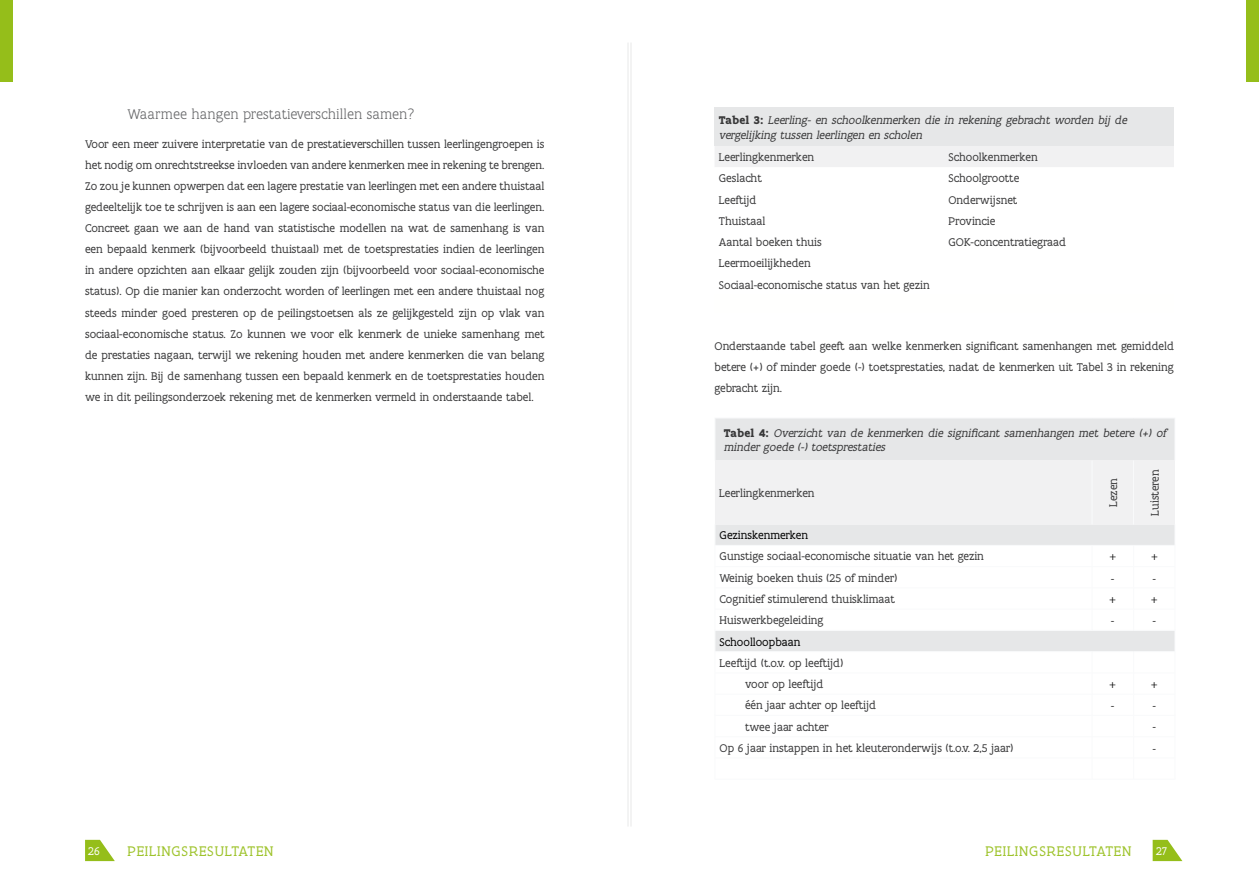
<style>
.page{position:relative;width:1259px;height:893px;background:#fff}
.page>*{position:absolute;margin:0;border:0;box-sizing:border-box;transform-origin:0 0}
.Titel_1_1_1__PRE-CON{font:300 15px "Flanders Art Serif";color:#666769}
.t1{font:15px "Flanders Art Serif";letter-spacing:.055em;color:#9ec32c}
.TXT{font:12px/21px "Flanders Art Serif";color:#383839;text-align:justify}
.Tabel_-_Inner{font:12px "Flanders Art Serif";color:#383839}
.TXT-2{font:italic 12px/15px "Flanders Art Serif";color:#383839}
.Tabel_-_Inner-2{font:12px "Flanders Art Serif";color:#000}
.Tabel{font:12px "Minion Pro";color:#000}
.t2{font:12px "Flanders Art Serif";color:#fff}
.Tabel-2{font:italic 12px "Minion Pro";color:#000}
.s1{font-weight:700;font-style:normal}
</style>
<div class="page">
<div style="left:1246px;top:0;width:13px;height:82px;background:#95be1a"></div>
<div style="left:0;top:0;width:13px;height:82px;background:#95be1a"></div>
<svg style="left:1152px;top:840px;width:30px;height:21px"></svg>
<svg style="left:85px;top:840px;width:30px;height:21px"></svg>
<div style="left:714px;top:108px;width:460px;height:38px;background:#e6e7e8"></div>
<div style="left:715px;top:146px;width:459px;height:21px;background:#f1f1f2"></div>
<div style="left:715px;top:419px;width:459px;height:41px;background:#e6e7e8"></div>
<hr style="left:714px;top:418px;width:378px;height:1px;background:#f9fafb">
<hr style="left:714px;top:418px;width:1px;height:42px;background:#f9fafb">
<hr style="left:1092px;top:418px;width:41px;height:1px;background:#f9fafb">
<hr style="left:1133px;top:418px;width:42px;height:1px;background:#f9fafb">
<hr style="left:1174px;top:418px;width:1px;height:42px;background:#f9fafb">
<svg style="left:715px;top:460px;width:460px;height:192px"></svg>
<hr style="left:714px;top:779px;width:378px;height:1px;background:#f9fafb">
<hr style="left:1092px;top:779px;width:41px;height:1px;background:#f9fafb">
<hr style="left:1133px;top:779px;width:42px;height:1px;background:#f9fafb">
<p class="Titel_1_1_1__PRE-CON" style="left:128px;top:105px;width:288px">Waarmee hangen prestatieverschillen samen?</p>
<p class="TXT" style="left:85px;top:134px;width:461px">Voor een meer zuivere interpretatie van de prestatieverschillen tussen leerlingengroepen is het nodig om onrechtstreekse invloeden van andere kenmerken mee in rekening te brengen.<br>Zo zou je kunnen opwerpen dat een lagere prestatie van leerlingen met een andere thuistaal gedeeltelijk toe te schrijven is aan een lagere sociaal-economische status van die leerlingen.<br>Concreet gaan we aan de hand van statistische modellen na wat de samenhang is van een bepaald kenmerk (bijvoorbeeld thuistaal) met de toetsprestaties indien de leerlingen in andere opzichten aan elkaar gelijk zouden zijn (bijvoorbeeld voor sociaal-economische status). Op die manier kan onderzocht worden of leerlingen met een andere thuistaal nog steeds minder goed presteren op de peilingstoetsen als ze gelijkgesteld zijn op vlak van sociaal-economische status. Zo kunnen we voor elk kenmerk de unieke samenhang met de prestaties nagaan, terwijl we rekening houden met andere kenmerken die van belang kunnen zijn. Bij de samenhang tussen een bepaald kenmerk en de toetsprestaties houden we in dit peilingsonderzoek rekening met de kenmerken vermeld in onderstaande tabel.</p>
<p class="TXT-2" style="left:719px;top:113px;width:412px"><span class="s1">T a b e l 3 :</span> Leerling- en schoolkenmerken die in rekening gebracht worden bij de vergelij king tussen leerlingen en scholen</p>
<p class="Tabel_-_Inner" style="left:719px;top:150px;width:97px">Leerlingkenmerken</p>
<p class="Tabel_-_Inner" style="left:948px;top:150px;width:91px">Schoolkenmerken</p>
<p class="Tabel_-_Inner" style="left:719px;top:171px;width:44px">Geslacht</p>
<p class="Tabel_-_Inner" style="left:948px;top:171px;width:72px">Schoolgrootte</p>
<p class="Tabel_-_Inner" style="left:719px;top:193px;width:39px">Leeftijd</p>
<p class="Tabel_-_Inner" style="left:948px;top:193px;width:70px">Onderwijsnet</p>
<p class="Tabel_-_Inner" style="left:719px;top:214px;width:48px">Thuistaal</p>
<p class="Tabel_-_Inner" style="left:948px;top:214px;width:48px">Provincie</p>
<p class="Tabel_-_Inner" style="left:719px;top:235px;width:104px">Aantal boeken thuis</p>
<p class="Tabel_-_Inner" style="left:948px;top:235px;width:119px">GOK-concentratiegraad</p>
<p class="Tabel_-_Inner" style="left:719px;top:256px;width:93px">Leermoeilijkheden</p>
<p class="Tabel_-_Inner" style="left:719px;top:278px;width:212px">Sociaal-economische status van het gezin</p>
<p class="TXT" style="left:714px;top:336px;width:461px">Onderstaande tabel geeft aan welke kenmerken significant samenhangen met gemiddeld betere (+) of minder goede (-) toetsprestaties, nadat de kenmerken uit Tabel 3 in rekening gebracht zijn.</p>
<p class="TXT-2" style="left:724px;top:427px;width:444px;line-height:13.5px"><span class="s1">T a b e l 4 :</span> Overzicht van de kenmerken die significant samenhangen met betere (+) of minder goede (-) toetsprestaties</p>
<p class="Tabel_-_Inner" style="left:719px;top:486px;width:97px">Leerlingkenmerken</p>
<p class="Tabel_-_Inner" style="left:1106px;top:507px;width:30px;rotate:-90deg">Lezen</p>
<p class="Tabel_-_Inner" style="left:1148px;top:516px;width:48px;rotate:-90deg">Luisteren</p>
<p class="Tabel_-_Inner-2" style="left:719px;top:528px;width:90px">Gezinskenmerken</p>
<p class="Tabel_-_Inner" style="left:719px;top:550px;width:266px">Gunstige sociaal-economische situatie van het gezin</p>
<p class="Tabel-2" style="left:1109px;top:548px;width:9px">+</p>
<p class="Tabel-2" style="left:1150px;top:548px;width:9px">+</p>
<p class="Tabel_-_Inner" style="left:719px;top:571px;width:179px">Weinig boeken thuis (25 of minder)</p>
<p class="Tabel" style="left:1110px;top:570px;width:6px">-</p>
<p class="Tabel" style="left:1152px;top:570px;width:6px">-</p>
<p class="Tabel_-_Inner" style="left:719px;top:592px;width:177px">Cognitief stimulerend thuisklimaat</p>
<p class="Tabel" style="left:1109px;top:591px;width:8px">+</p>
<p class="Tabel" style="left:1150px;top:591px;width:8px">+</p>
<p class="Tabel_-_Inner" style="left:719px;top:613px;width:106px">Huiswerkbegeleiding</p>
<p class="Tabel" style="left:1110px;top:612px;width:6px">-</p>
<p class="Tabel" style="left:1152px;top:612px;width:6px">-</p>
<p class="Tabel_-_Inner-2" style="left:719px;top:635px;width:82px">Schoolloopbaan</p>
<p class="Tabel_-_Inner" style="left:719px;top:656px;width:125px">Leeftijd (t.o.v. op leeftijd)</p>
<p class="Tabel_-_Inner" style="left:745px;top:677px;width:80px">voor op leeftijd</p>
<p class="Tabel" style="left:1109px;top:676px;width:8px">+</p>
<p class="Tabel" style="left:1150px;top:676px;width:8px">+</p>
<p class="Tabel_-_Inner" style="left:745px;top:698px;width:132px">één jaar achter op leeftijd</p>
<p class="Tabel" style="left:1110px;top:697px;width:6px">-</p>
<p class="Tabel" style="left:1152px;top:697px;width:6px">-</p>
<p class="Tabel_-_Inner" style="left:745px;top:720px;width:85px">twee jaar achter</p>
<p class="Tabel" style="left:1152px;top:719px;width:6px">-</p>
<p class="Tabel_-_Inner" style="left:719px;top:741px;width:295px">Op 6 jaar instappen in het kleuteronderwijs (t.o.v. 2,5 jaar)</p>
<p class="Tabel" style="left:1152px;top:740px;width:6px">-</p>
<p class="t2" style="left:88px;top:844px;width:13px">26</p>
<p class="t1" style="left:128px;top:842px;width:147px">PEILINGSRESULTATEN</p>
<p class="t1" style="left:985px;top:842px;width:147px">PEILINGSRESULTATEN</p>
<p class="t2" style="left:1156px;top:844px;width:12px">27</p>
</div>
